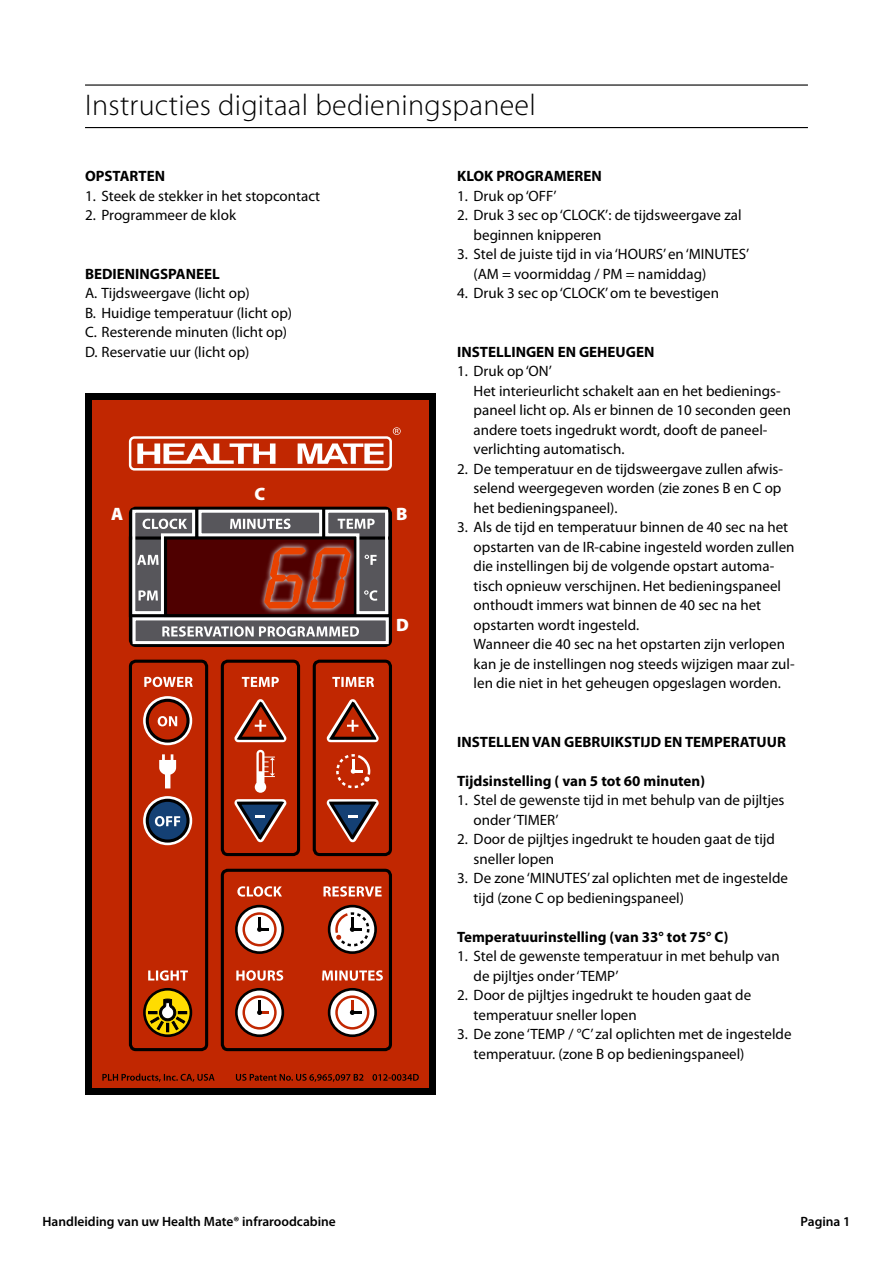
<style>
.page{position:relative;width:893px;height:1263px;background:#fff}
.page>*{position:absolute;margin:0;border:0;box-sizing:border-box;transform-origin:0 0}
.t1{font:300 30px "Myriad Pro";letter-spacing:.01em;color:#000}
.t2{font:900 18px "Myriad Pro";color:#fff}
.t3{font:15px/19.5px "Myriad Pro";color:#000}
.t4{font:700 15px "Myriad Pro";color:#000}
.t5{font:600 13.5px "Myriad Pro";color:#000}
</style>
<div class="page">
<div style="left:85px;top:393px;width:351px;height:702px;background:#000"></div>
<div style="left:92px;top:400px;width:337px;height:688px;background:#c12701"></div>
<div style="left:129px;top:660px;width:79px;height:391px;border:3px solid #000;border-radius:5px"></div>
<div style="left:221px;top:660px;width:79px;height:196px;border:3px solid #000;border-radius:5px"></div>
<div style="left:313px;top:660px;width:79px;height:196px;border:3px solid #000;border-radius:5px"></div>
<svg style="left:102px;top:1073px;width:113px;height:9px"></svg>
<svg style="left:236px;top:1074px;width:183px;height:8px"></svg>
<svg style="left:143px;top:696px;width:49px;height:49px"></svg>
<svg style="left:147px;top:700px;width:41px;height:41px"></svg>
<div style="left:146px;top:699px;width:44px;height:44px;border:3px solid #000;border-radius:50%"></div>
<svg style="left:158px;top:716px;width:19px;height:10px"></svg>
<svg style="left:143px;top:796px;width:49px;height:49px"></svg>
<div style="left:147px;top:800px;width:41px;height:41px;background:#144074;border-radius:50%"></div>
<div style="left:146px;top:799px;width:44px;height:43px;border:3px solid #000;border-radius:50%"></div>
<svg style="left:155px;top:816px;width:25px;height:10px"></svg>
<svg style="left:144px;top:677px;width:49px;height:10px"></svg>
<svg style="left:242px;top:677px;width:37px;height:10px"></svg>
<svg style="left:332px;top:677px;width:42px;height:10px"></svg>
<svg style="left:234px;top:699px;width:52px;height:43px"></svg>
<svg style="left:327px;top:699px;width:52px;height:43px"></svg>
<svg style="left:327px;top:799px;width:52px;height:43px"></svg>
<svg style="left:234px;top:799px;width:52px;height:43px"></svg>
<div style="left:130px;top:508px;width:260px;height:137px;background:#57565b;border-radius:5px"></div>
<div style="left:129px;top:507px;width:263px;height:140px;border:3px solid #000;border-radius:5px"></div>
<div style="left:166px;top:538px;width:189px;height:78px;background:#4f0000"></div>
<div style="left:164px;top:536px;width:193px;height:81px;border:3px solid #000"></div>
<svg style="left:162px;top:626px;width:197px;height:11px"></svg>
<hr style="left:195px;top:509px;width:3px;height:29px;background:#000">
<svg style="left:255px;top:750px;width:20px;height:43px"></svg>
<svg style="left:336px;top:754px;width:34px;height:34px"></svg>
<svg style="left:159px;top:754px;width:17px;height:34px"></svg>
<svg style="left:129px;top:427px;width:272px;height:44px"></svg>
<svg style="left:148px;top:970px;width:40px;height:10px"></svg>
<svg style="left:143px;top:988px;width:49px;height:49px"></svg>
<svg style="left:146px;top:990px;width:44px;height:44px"></svg>
<svg style="left:148px;top:999px;width:39px;height:33px"></svg>
<div style="left:221px;top:869px;width:171px;height:182px;border:3px solid #000;border-radius:5px"></div>
<svg style="left:323px;top:886px;width:59px;height:11px"></svg>
<svg style="left:328px;top:905px;width:49px;height:49px"></svg>
<div style="left:330px;top:907px;width:44px;height:44px;background:#fff;border-radius:50%"></div>
<svg style="left:335px;top:912px;width:34px;height:34px"></svg>
<svg style="left:328px;top:988px;width:49px;height:49px"></svg>
<svg style="left:330px;top:990px;width:44px;height:44px"></svg>
<svg style="left:335px;top:995px;width:34px;height:34px"></svg>
<svg style="left:235px;top:988px;width:49px;height:49px"></svg>
<div style="left:238px;top:990px;width:43px;height:44px;background:#fff;border-radius:50%"></div>
<svg style="left:242px;top:995px;width:35px;height:34px"></svg>
<svg style="left:237px;top:886px;width:45px;height:11px"></svg>
<svg style="left:322px;top:970px;width:61px;height:11px"></svg>
<svg style="left:236px;top:970px;width:47px;height:11px"></svg>
<svg style="left:235px;top:905px;width:49px;height:49px"></svg>
<div style="left:238px;top:907px;width:43px;height:44px;background:#fff;border-radius:50%"></div>
<svg style="left:242px;top:912px;width:35px;height:34px"></svg>
<hr style="left:85px;top:84px;width:723px;height:2px;background:#000">
<hr style="left:85px;top:127px;width:723px;height:1px;background:#000">
<div style="left:199px;top:510px;width:123px;height:26px;border:3px solid #fff"></div>
<svg style="left:230px;top:508px;width:160px;height:108px"></svg>
<svg style="left:131px;top:508px;width:66px;height:108px"></svg>
<div style="left:133px;top:617px;width:256px;height:27px;border:3px solid #fff"></div>
<h1 class="t1" style="left:85px;top:89px;width:452px">Instructies digitaal bedieningspaneel</h1>
<p class="t4" style="left:85px;top:166px;width:82px">OPSTARTEN</p>
<p class="t3" style="left:85px;top:186px;width:237px">1. Steek de stekker in het stopcontact</p>
<p class="t3" style="left:85px;top:205px;width:152px">2. Programmeer de klok</p>
<p class="t4" style="left:85px;top:264px;width:136px">BEDIENINGSPANEEL</p>
<p class="t3" style="left:85px;top:283px;width:209px">A. Tijdsweergave (licht op)<br>B. Huidige temperatuur (licht op)<br>C. Resterende minuten (licht op)<br>D. Reservatie uur (licht op)</p>
<p class="t2" style="left:111px;top:504px;width:14px">A</p>
<p class="t2" style="left:255px;top:484px;width:12px">C</p>
<p class="t2" style="left:396px;top:504px;width:13px">B</p>
<p class="t2" style="left:396px;top:615px;width:14px">D</p>
<p class="t4" style="left:457px;top:166px;width:146px">KLOK PROGRAMEREN</p>
<p class="t3" style="left:457px;top:186px;width:101px">1. Druk op ‘OFF’</p>
<p class="t3" style="left:474px;top:205px;width:269px;text-indent:-16px">2. Druk 3 sec op ‘CLOCK’: de tijdsweergave zal beginnen knipperen</p>
<p class="t3" style="left:474px;top:244px;width:277px;text-indent:-16px">3. Stel de juiste tijd in via ‘HOURS’ en ‘MINUTES’ (AM = voormiddag / PM = namiddag)</p>
<p class="t3" style="left:457px;top:283px;width:263px">4. Druk 3 sec op ‘CLOCK’ om te bevestigen</p>
<p class="t4" style="left:457px;top:342px;width:199px">INSTELLINGEN EN GEHEUGEN</p>
<p class="t3" style="left:474px;top:361px;width:319px;text-indent:-16px">1. Druk op ‘ON’<br>Het interieurlicht schakelt aan en het bedienings&shy;paneel licht op. Als er binnen de 10 seconden geen andere toets ingedrukt wordt, dooft de paneel&shy;verlichting automatisch.</p>
<p class="t3" style="left:474px;top:459px;width:311px;text-align:justify;text-indent:-16px">2. De temperatuur en de tijdsweergave zullen afwis&shy;selend weergegeven worden (zie zones B en C op het bedieningspaneel).</p>
<p class="t3" style="left:474px;top:517px;width:322px;text-indent:-16px">3. Als de tijd en temperatuur binnen de 40 sec na het opstarten van de IR-cabine ingesteld worden zullen die instellingen bij de volgende opstart automa&shy;tisch opnieuw verschijnen. Het bedieningspaneel onthoudt immers wat binnen de 40 sec na het opstarten wordt ingesteld.<br>Wanneer die 40 sec na het opstarten zijn verlopen kan je de instellingen nog steeds wijzigen maar zul&shy;len die niet in het geheugen opgeslagen worden.</p>
<p class="t4" style="left:457px;top:732px;width:330px">INSTELLEN VAN GEBRUIKSTIJD EN TEMPERATUUR</p>
<p class="t4" style="left:457px;top:771px;width:249px">Tijdsinstelling ( van 5 tot 60 minuten)</p>
<p class="t3" style="left:474px;top:790px;width:312px;text-indent:-16px">1. Stel de gewenste tijd in met behulp van de pijltjes onder ‘TIMER’</p>
<p class="t3" style="left:474px;top:829px;width:303px;text-indent:-16px">2. Door de pijltjes ingedrukt te houden gaat de tijd sneller lopen</p>
<p class="t3" style="left:474px;top:868px;width:316px;text-indent:-16px">3. De zone ‘MINUTES’ zal oplichten met de ingestelde tijd (zone C op bedieningspaneel)</p>
<p class="t4" style="left:457px;top:927px;width:273px">Temperatuurinstelling (van 33° tot 75° C)</p>
<p class="t3" style="left:474px;top:946px;width:308px;text-indent:-16px">1. Stel de gewenste temperatuur in met behulp van de pijltjes onder ‘TEMP’</p>
<p class="t3" style="left:474px;top:985px;width:279px;text-indent:-16px">2. Door de pijltjes ingedrukt te houden gaat de temperatuur sneller lopen</p>
<p class="t3" style="left:474px;top:1024px;width:319px;text-indent:-17px">3. De zone ‘TEMP / °C’ zal oplichten met de ingestelde temperatuur. (zone B op bedieningspaneel)</p>
<p class="t5" style="left:43px;top:1212px;width:295px">Handleiding van uw Health Mate® infraroodcabine</p>
<p class="t5" style="left:801px;top:1212px;width:51px">Pagina 1</p>
</div>
